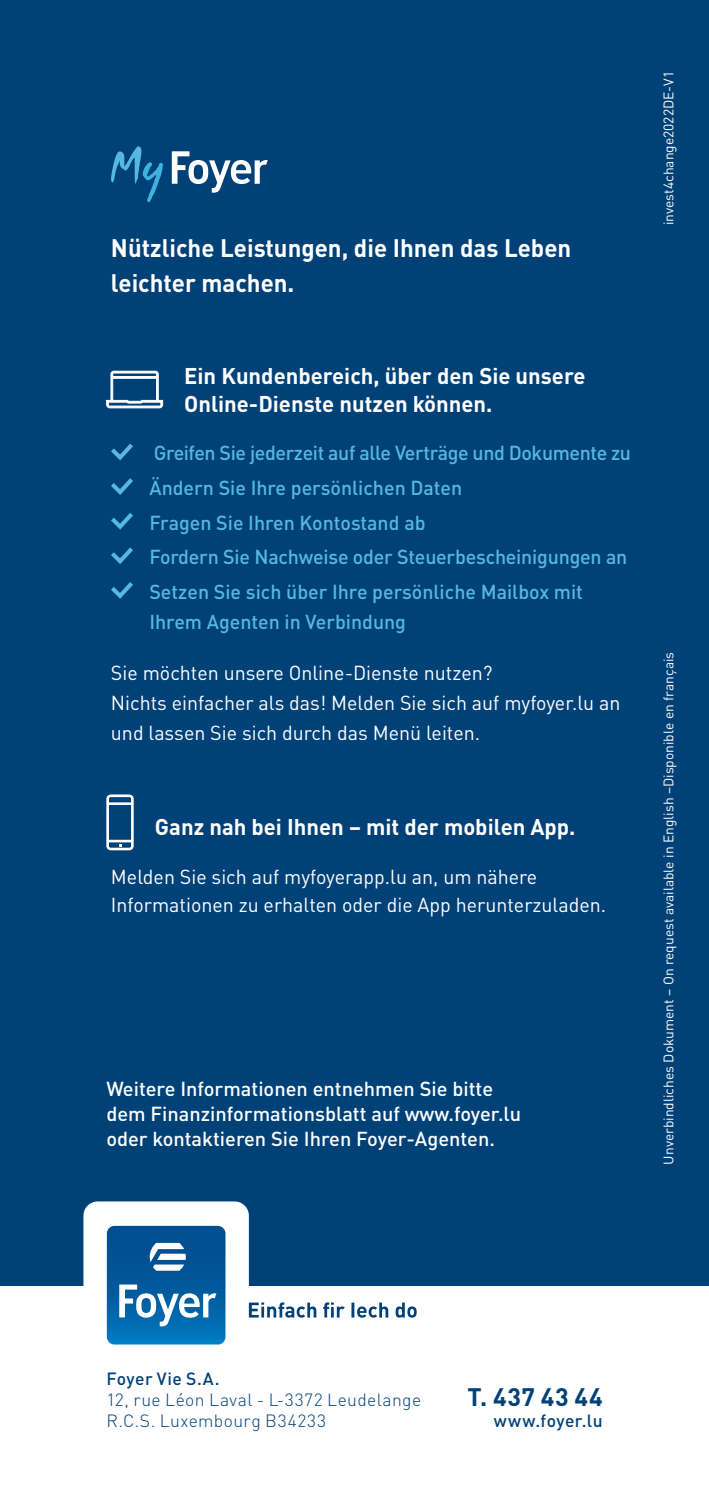
<style>
.page{position:relative;width:709px;height:1489px;background:#fff}
.page>*{position:absolute;margin:0;border:0;box-sizing:border-box;transform-origin:0 0}
.t1{font:700 25px/35px "DINOT";color:#fff;scale:.96 1}
.t2{font:700 25px "DINOT";letter-spacing:.03em;color:#004177}
.t3{font:700 22.5px/27.5px "DINOT";color:#fff}
.t4{font:500 20px/34.5px "DINOT";letter-spacing:-.01em;color:#56b7e0}
.t5{font:20px/30px "DINOT";color:#fff}
.t6{font:500 20px/25px "DINOT";color:#fff}
.t7{font:300 17.5px/21px "DINOT";letter-spacing:.025em;color:#004177}
.t8{font:500 17.5px "DINOT";letter-spacing:.02em;color:#004177}
.t9{font:13.75px "DINOT";color:#fff}
</style>
<div class="page">
<div style="left:0;top:0;width:709px;height:1284px;background:#004177"></div>
<svg style="left:111px;top:443px;width:22px;height:18px"></svg>
<svg style="left:111px;top:478px;width:22px;height:17px"></svg>
<svg style="left:111px;top:513px;width:22px;height:17px"></svg>
<svg style="left:111px;top:547px;width:22px;height:17px"></svg>
<svg style="left:111px;top:582px;width:22px;height:17px"></svg>
<svg style="left:172px;top:151px;width:96px;height:42px"></svg>
<svg style="left:111px;top:146px;width:52px;height:56px"></svg>
<svg style="left:106px;top:370px;width:57px;height:38px"></svg>
<svg style="left:106px;top:794px;width:28px;height:56px"></svg>
<div style="left:83px;top:1201px;width:166px;height:168px;background:#fff;border-radius:14px"></div>
<svg style="left:107px;top:1225px;width:118px;height:119px"></svg>
<svg style="left:249px;top:1302px;width:167px;height:15px"></svg>
<p class="t1" style="left:111px;top:229px;width:481px">Nützliche Leistungen, die Ihnen das Leben leichter machen.</p>
<p class="t3" style="left:184px;top:361px;width:403px">Ein Kundenbereich, über den Sie unsere<br>Online-Dienste nutzen können.</p>
<p class="t4" style="left:149px;top:435px;width:483px">Greifen Sie jederzeit auf alle Verträge und Dokumente zu Ändern Sie Ihre persönlichen Daten<br>Fragen Sie Ihren Kontostand ab<br>Fordern Sie Nachweise oder Steuerbescheinigungen an Setzen Sie sich über Ihre persönliche Mailbox mit</p>
<p class="t4" style="left:149px;top:604px;width:258px">Ihrem Agenten in Verbindung</p>
<p class="t5" style="left:111px;top:657px;width:511px">Sie möchten unsere Online-Dienste nutzen?<br>Nichts einfacher als das! Melden Sie sich auf myfoyer.lu an und lassen Sie sich durch das Menü leiten.</p>
<p class="t3" style="left:155px;top:812px;width:422px">Ganz nah bei Ihnen – mit der mobilen App.</p>
<p class="t5" style="left:111px;top:862px;width:496px;line-height:27.5px">Melden Sie sich auf myfoyerapp.lu an, um nähere<br>Informationen zu erhalten oder die App herunterzuladen.</p>
<p class="t6" style="left:106px;top:1075px;width:416px">Weitere Informationen entnehmen Sie bitte dem Finanzinformationsblatt auf www.foyer.lu oder kontaktieren Sie Ihren Foyer-Agenten.</p>
<p class="t9" style="left:660px;top:225px;width:155px;rotate:-90deg">invest4change2022DE-V1</p>
<p class="t9" style="left:660px;top:1164px;width:514px;rotate:-90deg">Unverbindliches Dokument – On request available in English –Disponible en français</p>
<p class="t8" style="left:106px;top:1367px;width:115px">Foyer Vie S.A.</p>
<p class="t7" style="left:106px;top:1388px;width:316px">12, rue Léon Laval - L-3372 Leudelange<br>R.C.S. Luxembourg B34233</p>
<p class="t2" style="left:467px;top:1380px;width:137px">T. 437 43 44</p>
<p class="t8" style="left:494px;top:1409px;width:110px">www.foyer.lu</p>
</div>
